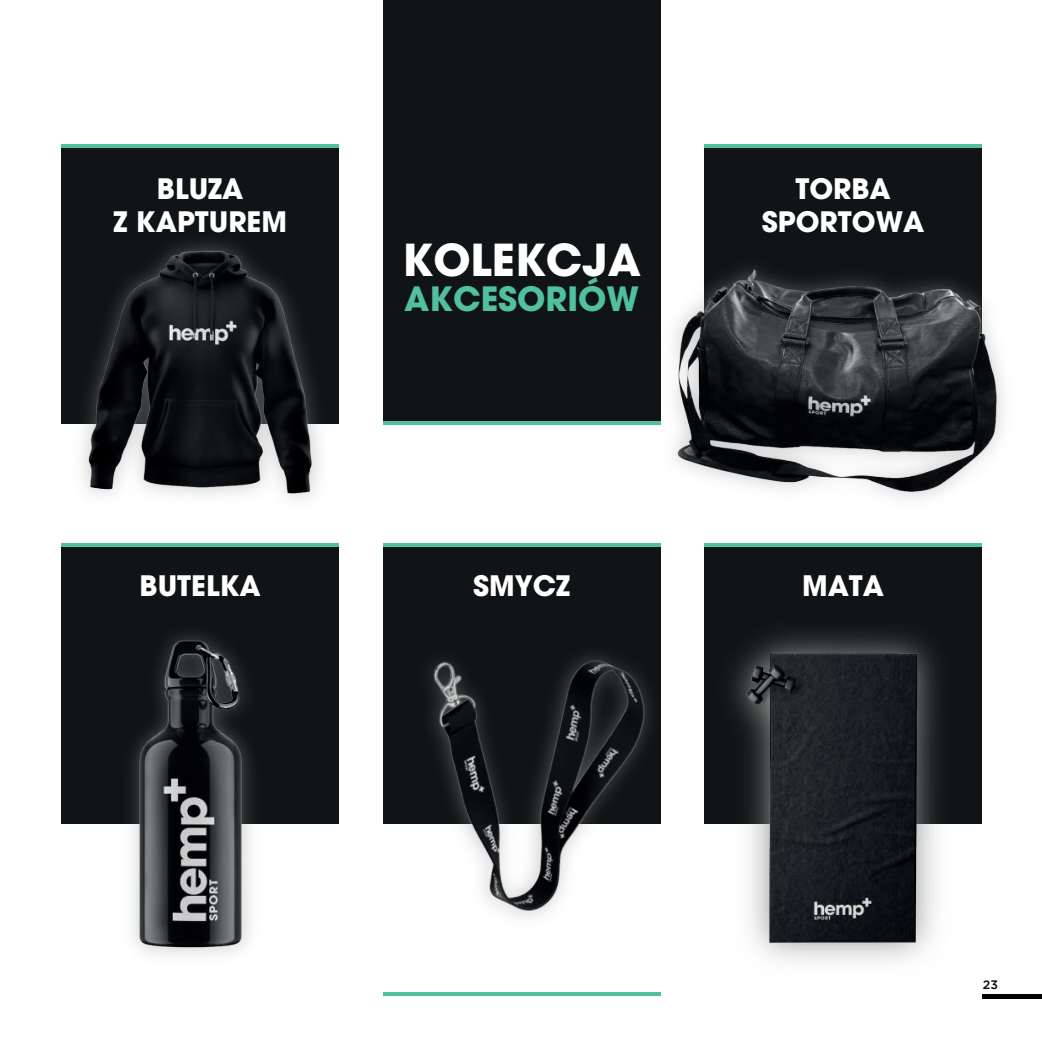
<style>
.page{position:relative;width:1042px;height:1042px;background:#fff}
.page>*{position:absolute;margin:0;border:0;box-sizing:border-box;transform-origin:0 0}
.t1{font:700 43.75px "Avant Garde LT";color:#fff}
.t2{font:700 33.25px "Avant Garde LT";color:#50c09e}
.t3{font:700 28px/33.6px "Avant Garde LT";color:#fff;text-align:center}
.t4{font:500 12.25px "Gotham";color:#020307}
</style>
<div class="page">
<img style="left:336px;top:549px;width:325px;height:369px">
<hr style="left:983px;top:994px;width:59px;height:4px;background:#020307">
<div style="left:383px;top:0;width:277px;height:423px;background:#111416"></div>
<div style="left:61px;top:146px;width:278px;height:277px;background:#111416"></div>
<div style="left:704px;top:146px;width:278px;height:277px;background:#111416"></div>
<div style="left:61px;top:546px;width:278px;height:277px;background:#111416"></div>
<div style="left:704px;top:546px;width:278px;height:277px;background:#111416"></div>
<img style="left:62px;top:242px;width:276px;height:257px">
<img style="left:76px;top:633px;width:222px;height:322px">
<img style="left:704px;top:632px;width:278px;height:330px">
<img style="left:645px;top:165px;width:359px;height:396px">
<hr style="left:61px;top:145px;width:278px;height:3px;background:#50c09e">
<hr style="left:383px;top:422px;width:277px;height:3px;background:#50c09e">
<hr style="left:704px;top:145px;width:278px;height:3px;background:#50c09e">
<hr style="left:61px;top:543px;width:278px;height:3px;background:#50c09e">
<hr style="left:383px;top:543px;width:277px;height:3px;background:#50c09e">
<hr style="left:704px;top:543px;width:278px;height:3px;background:#50c09e">
<hr style="left:383px;top:992px;width:277px;height:3px;background:#50c09e">
<p class="t3" style="left:113px;top:171px;width:175px">BLUZA<br>Z KAPTUREM</p>
<h1 class="t1" style="left:402px;top:232px;width:240px">KOLEKCJA</h1>
<p class="t2" style="left:404px;top:277px;width:236px">AKCESORIÓW</p>
<p class="t3" style="left:762px;top:171px;width:164px">TORBA<br>SPORTOWA</p>
<p class="t3" style="left:473px;top:568px;width:99px">SMYCZ</p>
<p class="t3" style="left:140px;top:568px;width:123px">BUTELKA</p>
<p class="t3" style="left:802px;top:568px;width:84px">MATA</p>
<p class="t4" style="left:983px;top:978px;width:17px">23</p>
</div>
